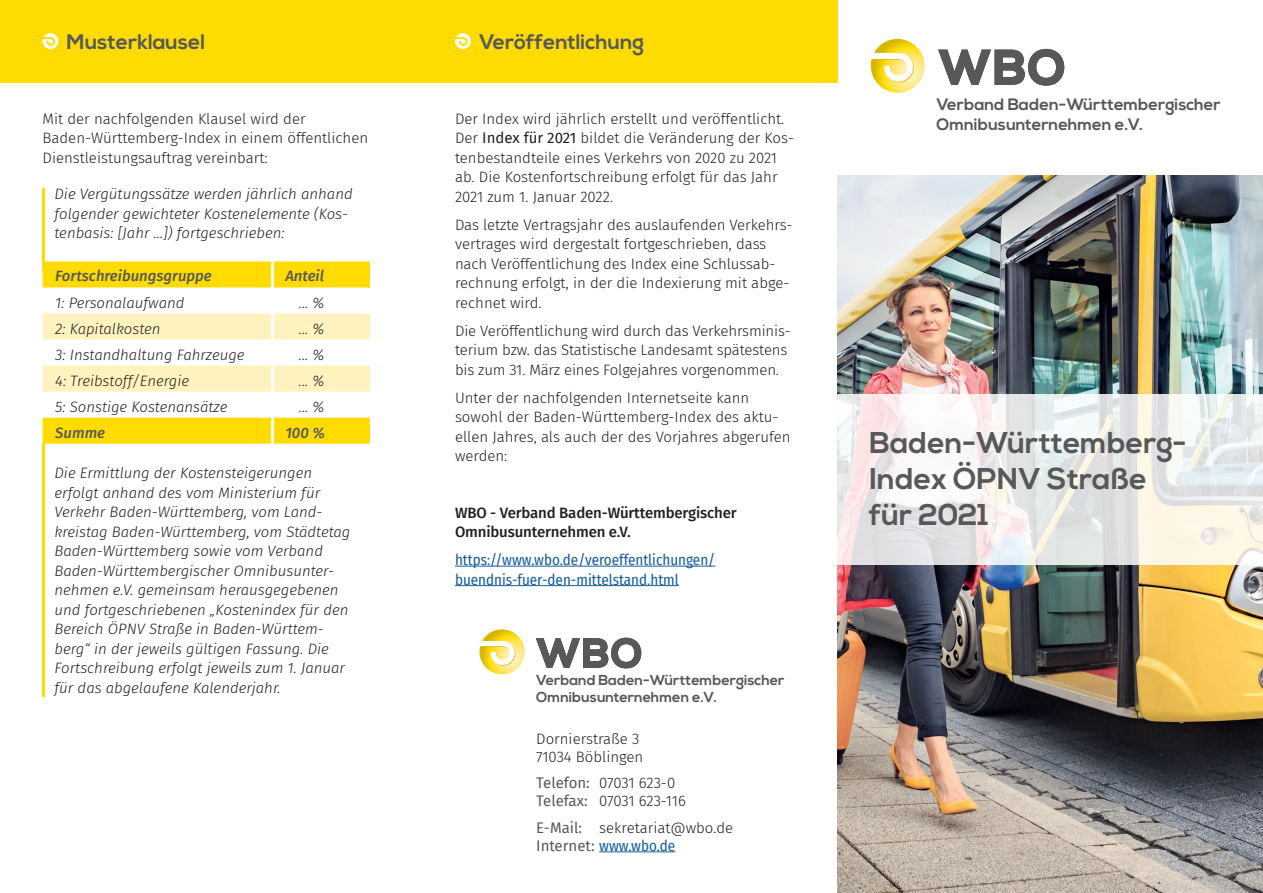
<style>
.page{position:relative;width:1263px;height:893px;background:#fff}
.page>*{position:absolute;margin:0;border:0;box-sizing:border-box;transform-origin:0 0}
.t1{font:700 30px/36px "Nexa";color:#57585a}
.t2{font:700 21px "Nexa";color:#57585a}
.t3{font:700 16.5px/19.8px "Nexa";color:#57585a}
.t4{font:300 15px/19.5px "Fira Sans";color:#231f20}
.t5{font:italic 300 15px/19.5px "Fira Sans";color:#231f20}
.t6{font:15px/19.5px "Fira Sans Condensed";color:#175d9e}
.t7{font:500 15px/19.5px "Fira Sans";letter-spacing:-.01em;color:#231f20}
.t8{font:italic 500 15px "Fira Sans";color:#57585a}
.t9{font:700 14.4px/17.2px "Nexa";color:#57585a}
.s1{font-weight:400}
.s2{font-weight:400;color:#57585a}
.s3{font-family:"Fira Sans";color:#57585a}
</style>
<div class="page">
<div style="left:0;top:0;width:838px;height:82px;background:#ffdc01"></div>
<svg style="left:938px;top:49px;width:126px;height:37px"></svg>
<svg style="left:871px;top:39px;width:53px;height:54px"></svg>
<img style="left:838px;top:176px;width:425px;height:717px">
<svg style="left:838px;top:394px;width:425px;height:170px"></svg>
<hr style="left:455px;top:566px;width:260px;height:1px;background:#175d9e">
<hr style="left:455px;top:585px;width:224px;height:1px;background:#175d9e">
<svg style="left:536px;top:638px;width:105px;height:30px"></svg>
<svg style="left:479px;top:629px;width:45px;height:45px"></svg>
<hr style="left:599px;top:851px;width:76px;height:1px;background:#175d9e">
<svg style="left:43px;top:261px;width:327px;height:183px"></svg>
<svg style="left:43px;top:313px;width:327px;height:79px"></svg>
<hr style="left:271px;top:261px;width:3px;height:26px;background:#fff">
<hr style="left:271px;top:287px;width:3px;height:26px;background:#fff">
<hr style="left:271px;top:313px;width:3px;height:27px;background:#fff">
<hr style="left:271px;top:340px;width:3px;height:26px;background:#fff">
<hr style="left:271px;top:366px;width:3px;height:26px;background:#fff">
<hr style="left:271px;top:392px;width:3px;height:26px;background:#fff">
<hr style="left:271px;top:418px;width:3px;height:26px;background:#fff">
<hr style="left:43px;top:188px;width:2px;height:82px;background:#ffdc01">
<hr style="left:43px;top:443px;width:2px;height:253px;background:#ffdc01">
<svg style="left:455px;top:33px;width:16px;height:16px"></svg>
<svg style="left:43px;top:33px;width:15px;height:16px"></svg>
<h2 class="t2" style="left:67px;top:30px;width:140px">Musterklausel</h2>
<p class="t4" style="left:43px;top:109px;width:327px">Mit der nachfolgenden Klausel wird der<br>Baden-Württemberg-Index in einem öffentlichen<br>Dienstleistungsauftrag vereinbart:</p>
<p class="t5" style="left:55px;top:184px;width:300px">Die Vergütungssätze werden jährlich anhand folgender gewichteter Kostenelemente (Kos&shy;tenbasis: [Jahr …]) fortgeschrieben:</p>
<p class="t8" style="left:55px;top:264px;width:158px">Fortschreibungsgruppe</p>
<p class="t8" style="left:285px;top:264px;width:40px">Anteil</p>
<p class="t5" style="left:55px;top:292px;width:131px">1: Personalaufwand</p>
<p class="t5" style="left:299px;top:292px;width:27px">... %</p>
<p class="t5" style="left:55px;top:319px;width:107px">2: Kapitalkosten</p>
<p class="t5" style="left:299px;top:319px;width:27px">... %</p>
<p class="t5" style="left:55px;top:345px;width:191px">3: Instandhaltung Fahrzeuge</p>
<p class="t5" style="left:299px;top:345px;width:27px">... %</p>
<p class="t5" style="left:55px;top:371px;width:135px">4: Treibstoff/Energie</p>
<p class="t5" style="left:299px;top:371px;width:27px">... %</p>
<p class="t5" style="left:55px;top:397px;width:174px">5: Sonstige Kostenansätze</p>
<p class="t5" style="left:299px;top:397px;width:27px">... %</p>
<p class="t8" style="left:55px;top:420px;width:51px">Summe</p>
<p class="t8" style="left:285px;top:420px;width:41px">100 %</p>
<p class="t5" style="left:55px;top:463px;width:297px">Die Ermittlung der Kostensteigerungen erfolgt anhand des vom Ministerium für Verkehr Baden-Württemberg, vom Land&shy;kreistag Baden-Württemberg, vom Städtetag Baden-Württemberg sowie vom Verband Baden-Württembergischer Omnibusunter&shy;nehmen e.V. gemeinsam herausgegebenen und fortgeschriebenen „Kostenindex für den Bereich ÖPNV Straße in Baden-Württem&shy;berg“ in der jeweils gültigen Fassung. Die Fortschreibung erfolgt jeweils zum 1. Januar für das abgelaufene Kalenderjahr.</p>
<h2 class="t2" style="left:479px;top:30px;width:166px">Veröffentlichung</h2>
<p class="t4" style="left:455px;top:109px;width:341px">Der Index wird jährlich erstellt und veröffentlicht.<br>Der <span class="s1">Index für 2021</span> bildet die Veränderung der Kos&shy;tenbestandteile eines Verkehrs von 2020 zu 2021 ab. Die Kostenfortschreibung erfolgt für das Jahr 2021 zum 1. Januar 2022.</p>
<p class="t4" style="left:455px;top:215px;width:339px">Das letzte Vertragsjahr des auslaufenden Verkehrs&shy;vertrages wird dergestalt fortgeschrieben, dass nach Veröffentlichung des Index eine Schlussab&shy;rechnung erfolgt, in der die Indexierung mit abge&shy;rechnet wird.</p>
<p class="t4" style="left:455px;top:321px;width:337px">Die Veröffentlichung wird durch das Verkehrsminis&shy;terium bzw. das Statistische Landesamt spätestens bis zum 31. März eines Folgejahres vorgenommen.</p>
<p class="t4" style="left:455px;top:388px;width:337px">Unter der nachfolgenden Internetseite kann sowohl der Baden-Württemberg-Index des aktu&shy;ellen Jahres, als auch der des Vorjahres abgerufen werden:</p>
<p class="t7" style="left:455px;top:502px;width:283px">WBO - Verband Baden-Württembergischer<br>Omnibusunternehmen e.V.</p>
<p class="t6" style="left:455px;top:550px;width:262px">https://www.wbo.de/veroeffentlichungen/ buendnis-fuer-den-mittelstand.html</p>
<p class="t9" style="left:536px;top:672px;width:250px">Verband Baden-Württembergischer<br>Omnibusunternehmen e.V.</p>
<p class="t4" style="left:536px;top:729px;width:109px;line-height:18px">Dornierstraße 3<br>71034 Böblingen</p>
<p class="t4" style="left:536px;top:774px;width:151px;line-height:18px"><span class="s2">Telefon:</span> 07031 623-0<br><span class="s2">Telefax:</span> 07031 623-116</p>
<p class="t4" style="left:536px;top:818px;width:198px"><span class="s2">E-Mail:</span> sekretariat@wbo.de</p>
<p class="t6" style="left:536px;top:835px;width:141px"><span class="s3">Internet:</span> www.wbo.de</p>
<p class="t3" style="left:936px;top:95px;width:286px">Verband Baden-Württembergischer<br>Omnibusunternehmen e.V.</p>
<h1 class="t1" style="left:870px;top:426px;width:318px">Baden-Württemberg-<br>Index ÖPNV Straße für 2021</h1>
</div>
